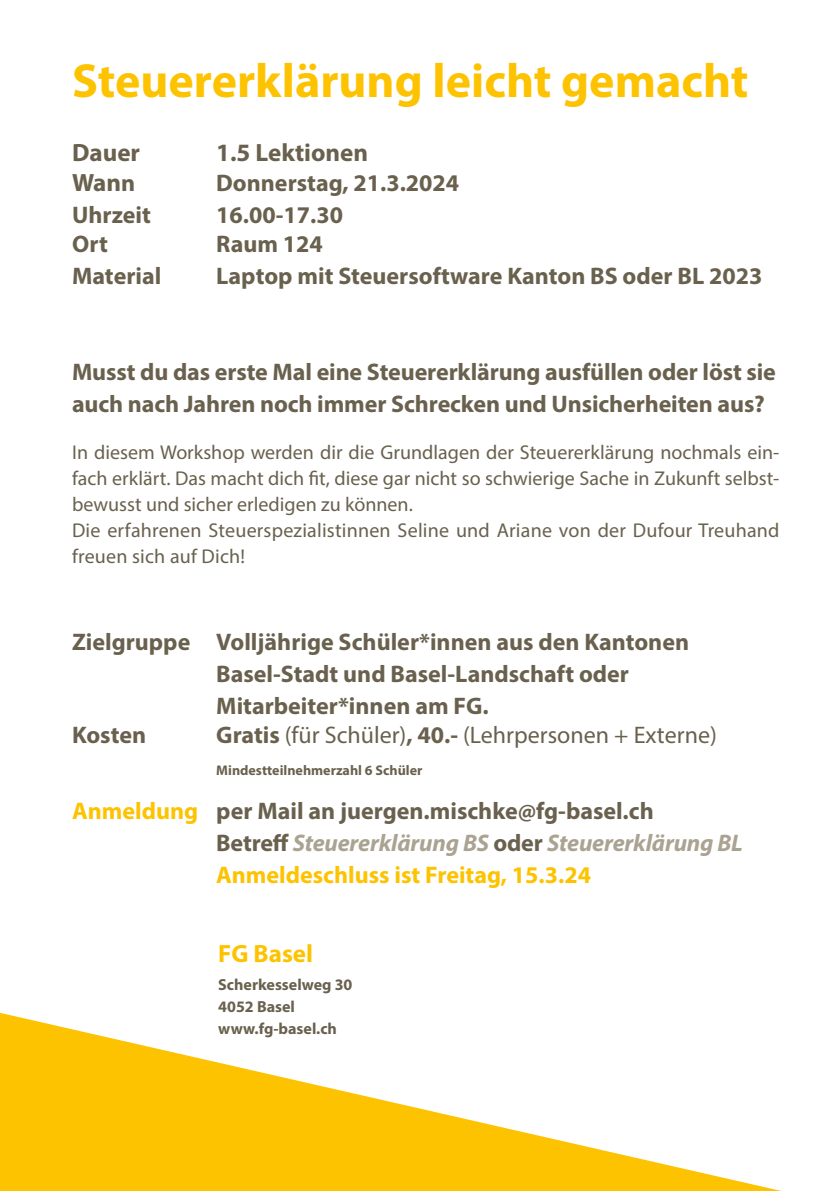
<style>
.page{position:relative;width:840px;height:1191px;background:#fff}
.page>*{position:absolute;margin:0;border:0;box-sizing:border-box;transform-origin:0 0}
.t1{font:700 48px "Myriad Pro";color:#fdc300}
.t2{font:700 25px "Myriad Pro";color:#69614e}
.t3{font:700 25px "Myriad Pro";color:#fdc300}
.t4{font:700 24px/32px "Myriad Pro";color:#69614e}
.t5{font:24px "Myriad Pro";color:#69614e}
.t6{font:20px/26px "Myriad Pro";color:#69614e}
.t7{font:700 16px/22px "Myriad Pro";color:#69614e}
.t8{font:700 14px "Myriad Pro";color:#69614e}
.s1{font-size:24px}
.s2{font-weight:700}
.s3{color:#fdc300}
.s4{font-style:italic;color:#aaa392}
</style>
<div class="page">
<svg style="left:0;top:1012px;width:781px;height:179px"></svg>
<h1 class="t1" style="left:72px;top:49px;width:677px">Steuererklärung leicht gemacht</h1>
<p class="t2" style="left:72px;top:136px;width:69px">Dauer</p>
<p class="t2" style="left:216px;top:136px;width:153px">1.5 Lektionen</p>
<p class="t2" style="left:72px;top:166px;width:65px">Wan<span class="s1">n</span></p>
<p class="t4" style="left:216px;top:166px;width:244px">Donnerstag, 21.3.2024</p>
<p class="t4" style="left:72px;top:198px;width:80px">Uhrzeit</p>
<p class="t4" style="left:216px;top:198px;width:128px">16.00-17.30</p>
<p class="t4" style="left:72px;top:227px;width:37px">Ort</p>
<p class="t4" style="left:216px;top:227px;width:108px">Raum 124</p>
<p class="t4" style="left:72px;top:259px;width:91px">Material</p>
<p class="t4" style="left:216px;top:259px;width:547px">Laptop mit Steuersoftware Kanton BS oder BL 2023</p>
<p class="t4" style="left:72px;top:355px;width:705px">Musst du das erste Mal eine Steuererklärung ausfüllen oder löst sie auch nach Jahren noch immer Schrecken und Unsicherheiten aus?</p>
<p class="t6" style="left:72px;top:439px;width:708px">In diesem Workshop werden dir die Grundlagen der Steuererklärung nochmals ein&shy;fach erklärt. Das macht dich fit, diese gar nicht so schwierige Sache in Zukunft selbst&shy;bewusst und sicher erledigen zu können.<br>Die erfahrenen Steuerspezialistinnen Seline und Ariane von der Dufour Treuhand freuen sich auf Dich!</p>
<p class="t4" style="left:216px;top:625px;width:474px;text-indent:-144px">Zielgruppe Volljährige Schüler*innen aus den Kantonen<br>Basel-Stadt und Basel-Landschaft oder<br>Mitarbeiter*innen am FG.</p>
<p class="t4" style="left:72px;top:718px;width:76px">Kosten</p>
<p class="t5" style="left:216px;top:720px;width:502px"><span class="s2">Gratis</span> (für Schüler)<span class="s2">, 40.-</span> (Lehrpersonen + Externe)</p>
<p class="t8" style="left:216px;top:761px;width:208px">Mindestteilnehmerzahl 6 Schüler</p>
<p class="t4" style="left:216px;top:794px;width:528px;text-indent:-144px"><span class="s3">Anmeldung</span> per Mail an juergen.mischke@fg-basel.ch<br>Betreff <span class="s4">Steuererklärung BS</span> oder <span class="s4">Steuererklärung BL<br></span><span class="s3">Anmeldeschluss ist Freitag, 15.3.24</span></p>
<p class="t3" style="left:218px;top:937px;width:96px">FG Basel</p>
<p class="t7" style="left:218px;top:973px;width:136px">Scherkesselweg 30<br>4052 Basel www.fg-basel.ch</p>
</div>
